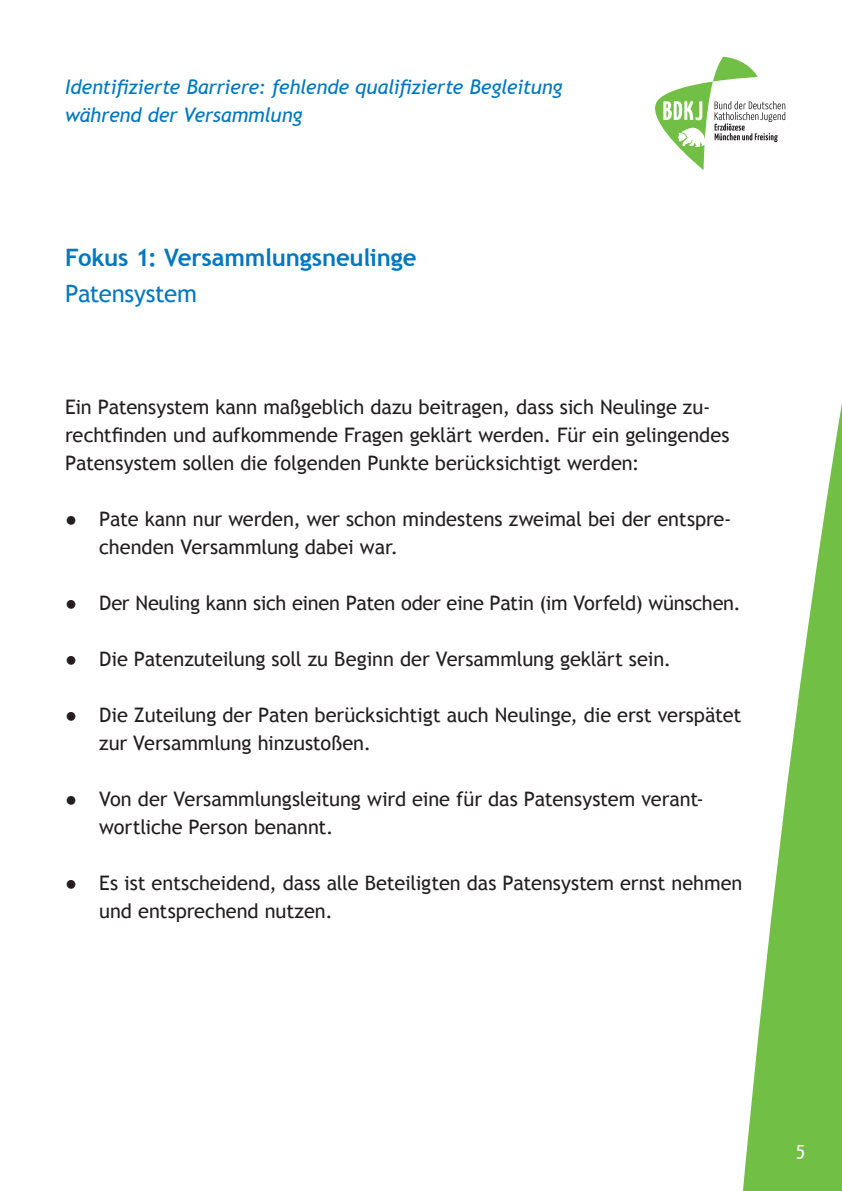
<style>
.page{position:relative;width:842px;height:1191px;background:#fff}
.page>*{position:absolute;margin:0;border:0;box-sizing:border-box;transform-origin:0 0}
.t1{font:700 24px "Trebuchet MS";letter-spacing:-.01em;color:#0078c0}
.t2{font:24px "Trebuchet MS";letter-spacing:-.015em;color:#0078c0}
.t3{font:20px/28px "Trebuchet MS";letter-spacing:-.005em;color:#231f20}
.t4{font:italic 20px/28px "Trebuchet MS";letter-spacing:-.015em;color:#0078c0}
.t5{font:20px "BDKJ";color:#fff}
</style>
<div class="page">
<svg style="left:655px;top:57px;width:130px;height:113px"></svg>
<svg style="left:743px;top:403px;width:99px;height:788px;fill:#71bf44"></svg>
<p class="t4" style="left:65px;top:73px;width:499px">Identifizierte Barriere: fehlende qualifizierte Begleitung während der Versammlung</p>
<p class="t1" style="left:65px;top:243px;width:353px">Fokus 1: Versammlungsneulinge</p>
<p class="t2" style="left:65px;top:279px;width:133px">Patensystem</p>
<p class="t3" style="left:65px;top:393px;width:666px">Ein Patensystem kann maßgeblich dazu beitragen, dass sich Neulinge zu&shy;rechtfinden und aufkommende Fragen geklärt werden. Für ein gelingendes<br>Patensystem sollen die folgenden Punkte berücksichtigt werden:</p>
<p class="t3" style="left:99px;top:505px;width:634px;text-indent:-34px">● Pate kann nur werden, wer schon mindestens zweimal bei der entspre&shy;chenden Versammlung dabei war.</p>
<p class="t3" style="left:65px;top:589px;width:677px">● Der Neuling kann sich einen Paten oder eine Patin (im Vorfeld) wünschen.</p>
<p class="t3" style="left:65px;top:645px;width:607px">● Die Patenzuteilung soll zu Beginn der Versammlung geklärt sein.</p>
<p class="t3" style="left:99px;top:701px;width:643px;text-indent:-34px">● Die Zuteilung der Paten berücksichtigt auch Neulinge, die erst verspätet zur Versammlung hinzustoßen.</p>
<p class="t3" style="left:99px;top:785px;width:606px;text-indent:-34px">● Von der Versammlungsleitung wird eine für das Patensystem verant&shy;wortliche Person benannt.</p>
<p class="t3" style="left:99px;top:869px;width:645px;text-indent:-34px">● Es ist entscheidend, dass alle Beteiligten das Patensystem ernst nehmen und entsprechend nutzen.</p>
<p class="t5" style="left:796px;top:1137px;width:10px">5</p>
</div>
